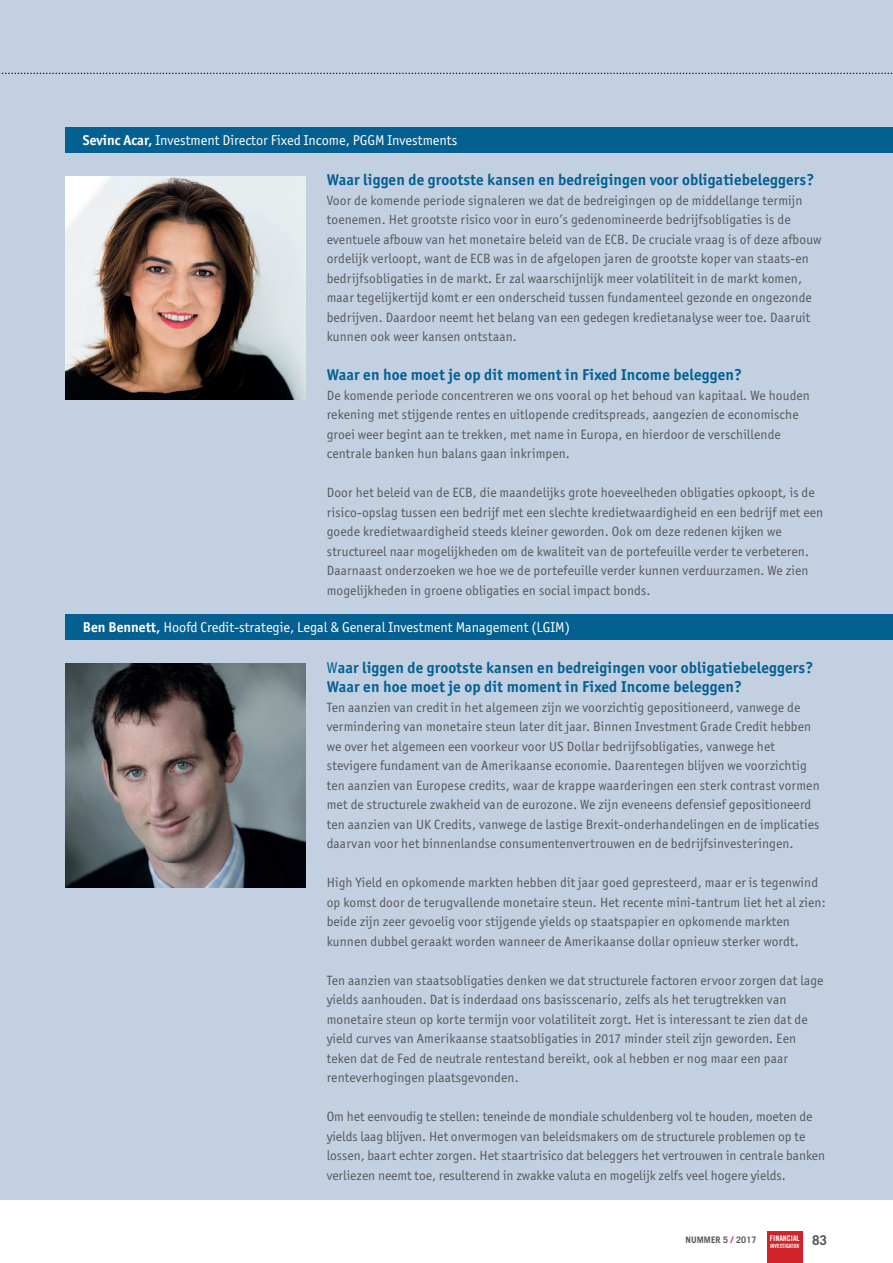
<style>
.page{position:relative;width:893px;height:1263px;background:#fff}
.page>*{position:absolute;margin:0;border:0;box-sizing:border-box;transform-origin:0 0}
.t1{font:700 15.75px/19.5px "Officina San ITC";letter-spacing:.01em;color:#046091}
.t2{font:14.25px "Officina San ITC";color:#fff}
.t3{font:13.5px/19.5px "Officina San ITC";letter-spacing:.01em;color:#57585a}
.t4{font:700 13.5px "Trade Gothic LT";color:#57585a}
.t5{font:700 9px "Trade Gothic LT";letter-spacing:.01em;color:#57585a}
.t6{font:7.8px "Trade Gothic LT Bold Cond Twenty";color:#fff}
.t7{font:5.7px "Trade Gothic LT Bold Cond Twenty";color:#fff}
.s1{font-weight:700}
.s2{font-weight:400}
.s3{color:#d1232a}
</style>
<div class="page">
<div style="left:767px;top:1231px;width:35px;height:32px;background:#d1232a"></div>
<div style="left:0;top:0;width:893px;height:1199px;background:#c3d0e2"></div>
<svg style="left:0;top:73px;width:893px;height:1px"></svg>
<div style="left:66px;top:127px;width:827px;height:25px;background:#046091"></div>
<img style="left:66px;top:176px;width:239px;height:224px">
<div style="left:66px;top:614px;width:827px;height:26px;background:#046091"></div>
<img style="left:66px;top:663px;width:239px;height:224px">
<p class="t2" style="left:83px;top:132px;width:376px"><span class="s1">Sevinc Acar,</span> Investment Director Fixed Income, PGGM Investments</p>
<p class="t1" style="left:327px;top:170px;width:489px">Waar liggen de grootste kansen en bedreigingen voor obligatiebeleggers?</p>
<p class="t3" style="left:327px;top:191px;width:496px">Voor de komende periode signaleren we dat de bedreigingen op de middellange termijn toenemen. Het grootste risico voor in euro’s gedenomineerde bedrijfsobligaties is de eventuele afbouw van het monetaire beleid van de ECB. De cruciale vraag is of deze afbouw ordelijk verloopt, want de ECB was in de afgelopen jaren de grootste koper van staats-en bedrijfsobligaties in de markt. Er zal waarschijnlijk meer volatiliteit in de markt komen, maar tegelijkertijd komt er een onderscheid tussen fundamenteel gezonde en ongezonde bedrijven. Daardoor neemt het belang van een gedegen kredietanalyse weer toe. Daaruit kunnen ook weer kansen ontstaan.</p>
<p class="t1" style="left:327px;top:365px;width:417px">Waar en hoe moet je op dit moment in Fixed Income beleggen?</p>
<p class="t3" style="left:327px;top:386px;width:485px">De komende periode concentreren we ons vooral op het behoud van kapitaal. We houden rekening met stijgende rentes en uitlopende creditspreads, aangezien de economische groei weer begint aan te trekken, met name in Europa, en hierdoor de verschillende centrale banken hun balans gaan inkrimpen.</p>
<p class="t3" style="left:327px;top:483px;width:498px">Door het beleid van de ECB, die maandelijks grote hoeveelheden obligaties opkoopt, is de risico-opslag tussen een bedrijf met een slechte kredietwaardigheid en een bedrijf met een goede kredietwaardigheid steeds kleiner geworden. Ook om deze redenen kijken we structureel naar mogelijkheden om de kwaliteit van de portefeuille verder te verbeteren.<br>Daarnaast onderzoeken we hoe we de portefeuille verder kunnen verduurzamen. We zien mogelijkheden in groene obligaties en social impact bonds.</p>
<p class="t2" style="left:83px;top:619px;width:489px"><span class="s1">Ben Bennett,</span> Hoofd Credit-strategie, Legal &amp; General Investment Management (LGIM)</p>
<p class="t1" style="left:327px;top:658px;width:488px"><span class="s2">W</span>aar liggen de grootste kansen en bedreigingen voor obligatiebeleggers?<br>Waar en hoe moet je op dit moment in Fixed Income beleggen?</p>
<p class="t3" style="left:327px;top:698px;width:494px">Ten aanzien van credit in het algemeen zijn we voorzichtig gepositioneerd, vanwege de vermindering van monetaire steun later dit jaar. Binnen Investment Grade Credit hebben we over het algemeen een voorkeur voor US Dollar bedrijfsobligaties, vanwege het stevigere fundament van de Amerikaanse economie. Daarentegen blijven we voorzichtig ten aanzien van Europese credits, waar de krappe waarderingen een sterk contrast vormen met de structurele zwakheid van de eurozone. We zijn eveneens defensief gepositioneerd ten aanzien van UK Credits, vanwege de lastige Brexit-onderhandelingen en de implicaties daarvan voor het binnenlandse consumentenvertrouwen en de bedrijfsinvesteringen.</p>
<p class="t3" style="left:327px;top:873px;width:500px">High Yield en opkomende markten hebben dit jaar goed gepresteerd, maar er is tegenwind op komst door de terugvallende monetaire steun. Het recente mini-tantrum liet het al zien: beide zijn zeer gevoelig voor stijgende yields op staatspapier en opkomende markten kunnen dubbel geraakt worden wanneer de Amerikaanse dollar opnieuw sterker wordt.</p>
<p class="t3" style="left:327px;top:970px;width:498px">Ten aanzien van staatsobligaties denken we dat structurele factoren ervoor zorgen dat lage yields aanhouden. Dat is inderdaad ons basisscenario, zelfs als het terugtrekken van monetaire steun op korte termijn voor volatiliteit zorgt. Het is interessant te zien dat de yield curves van Amerikaanse staatsobligaties in 2017 minder steil zijn geworden. Een teken dat de Fed de neutrale rentestand bereikt, ook al hebben er nog maar een paar renteverhogingen plaatsgevonden.</p>
<p class="t3" style="left:327px;top:1107px;width:500px">Om het eenvoudig te stellen: teneinde de mondiale schuldenberg vol te houden, moeten de yields laag blijven. Het onvermogen van beleidsmakers om de structurele problemen op te lossen, baart echter zorgen. Het staartrisico dat beleggers het vertrouwen in centrale banken verliezen neemt toe, resulterend in zwakke valuta en mogelijk zelfs veel hogere yields.</p>
<p class="t5" style="left:686px;top:1234px;width:72px">NUMMER 5 <span class="s3">/</span> 2017</p>
<p class="t4" style="left:812px;top:1232px;width:17px">83</p>
<p class="t6" style="left:770px;top:1233px;width:31px">FINANCIAL</p>
<p class="t7" style="left:770px;top:1242px;width:31px">INVESTIGATOR</p>
</div>
